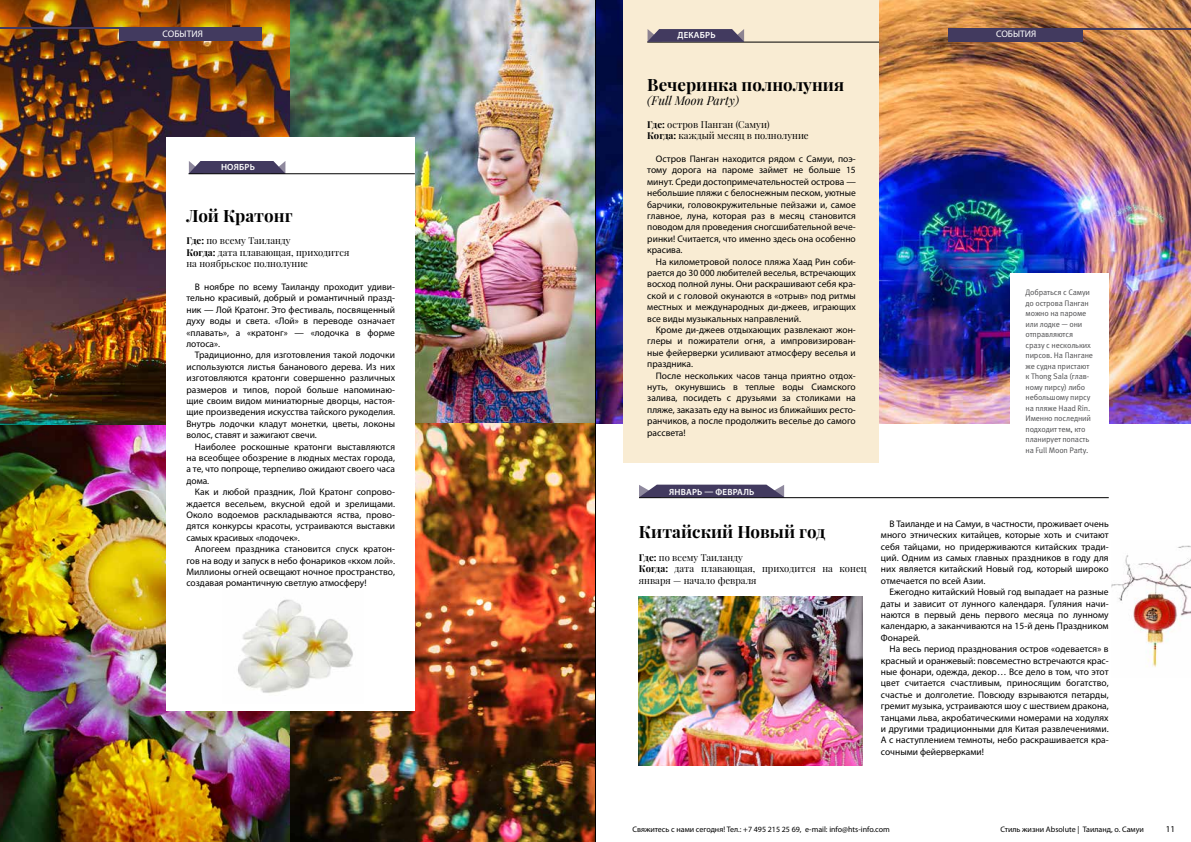
<style>
.page{position:relative;width:1191px;height:842px;background:#fff}
.page>*{position:absolute;margin:0;border:0;box-sizing:border-box;transform-origin:0 0}
.t1{font:700 17px "Playfair Display";color:#000}
.t2{font:italic 12px "Playfair Display";color:#000}
.t3{font:9.5px/11.4px "Myriad Pro";letter-spacing:.005em;color:#000;text-align:justify}
.t4{font:9.5px/11.4px "Playfair Display";color:#000}
.t5{font:9.5px "Myriad Pro";letter-spacing:-.01em;color:#fff}
.t6{font:600 9px "Myriad Pro";letter-spacing:.02em;color:#fff}
.t7{font:9px "Myriad Pro";color:#000}
.t8{font:8px/10.5px "Meta Pro";letter-spacing:-.02em;color:#4d4d4f}
.t9{font:8px "Myriad Pro";color:#000}
.s1{font-weight:700}
</style>
<div class="page">
<img style="left:596px;top:0;width:595px;height:424px">
<div style="left:624px;top:0;width:255px;height:462px;background:#f9ecd3"></div>
<img style="left:1111px;top:545px;width:80px;height:122px">
<div style="left:948px;top:28px;width:135px;height:14px;background:#423a5f"></div>
<hr style="left:1042px;top:28px;width:149px;height:2px;background:#423a5f">
<img style="left:0;top:0;width:595px;height:424px">
<div style="left:120px;top:27px;width:142px;height:14px;background:#423a5f"></div>
<hr style="left:0;top:27px;width:147px;height:2px;background:#423a5f">
<img style="left:0;top:424px;width:595px;height:418px">
<svg style="left:639px;top:485px;width:145px;height:12px;background:#51496b"></svg>
<hr style="left:553px;top:368px;width:1px;height:412px;background:#000">
<img style="left:638px;top:597px;width:224px;height:168px">
<div style="left:167px;top:137px;width:248px;height:574px;background:#fff"></div>
<svg style="left:189px;top:161px;width:96px;height:12px"></svg>
<hr style="left:189px;top:173px;width:226px;height:1px;background:#000">
<img style="left:238px;top:599px;width:115px;height:94px">
<hr style="left:647px;top:42px;width:232px;height:1px;background:#000">
<svg style="left:647px;top:29px;width:97px;height:13px"></svg>
<div style="left:1010px;top:273px;width:98px;height:203px;background:#fff"></div>
<hr style="left:639px;top:497px;width:469px;height:1px;background:#000">
<hr style="left:595px;top:0;width:1px;height:842px;background:#000">
<p class="t5" style="left:163px;top:28px;width:13px">СОБЫ</p>
<p class="t5" style="left:187px;top:28px;width:18px">ТИЯ</p>
<p class="t5" style="left:996px;top:28px;width:13px">СОБЫ</p>
<p class="t5" style="left:1020px;top:28px;width:18px">ТИЯ</p>
<p class="t6" style="left:677px;top:30px;width:40px">декабрь</p>
<h1 class="t1" style="left:647px;top:73px;width:198px">Вечеринка полнолуния</h1>
<p class="t2" style="left:647px;top:92px;width:93px">(Full Moon Party)</p>
<p class="t4" style="left:647px;top:118px;width:163px"><span class="s1">Где:</span> остров Панган (Самуи)<br><span class="s1">Когда:</span> каждый месяц в полнолуние</p>
<p class="t3" style="left:647px;top:153px;width:210px;text-indent:9px">Остров Панган находится рядом с Самуи, поэ&shy;тому дорога на пароме займет не больше 15 минут. Среди достопримечательностей острова — небольшие пляжи с белоснежным песком, уютные барчики, головокружительные пейзажи и, самое главное, луна, которая раз в месяц становится поводом для проведения сногсшибательной вече&shy;ринки! Считается, что именно здесь она особенно красива.</p>
<p class="t3" style="left:647px;top:255px;width:210px;text-indent:9px">На километровой полосе пляжа Хаад Рин соби&shy;рается до 30 000 любителей веселья, встречающих восход полной луны. Они раскрашивают себя кра&shy;ской и с головой окунаются в «отрыв» под ритмы местных и международных ди-джеев, играющих все виды музыкальных направлений.</p>
<p class="t3" style="left:647px;top:324px;width:210px;text-indent:9px">Кроме ди-джеев отдыхающих развлекают жон&shy;глеры и пожиратели огня, а импровизирован&shy;ные фейерверки усиливают атмосферу веселья и праздника.</p>
<p class="t3" style="left:647px;top:369px;width:210px;text-indent:9px">После нескольких часов танца приятно отдох&shy;нуть, окунувшись в теплые воды Сиамского залива, посидеть с друзьями за столиками на пляже, заказать еду на вынос из ближайших ресто&shy;ранчиков, а после продолжить веселье до самого рассвета!</p>
<p class="t6" style="left:221px;top:162px;width:35px">Ноябрь</p>
<h1 class="t1" style="left:186px;top:204px;width:108px">Лой Кратонг</h1>
<p class="t4" style="left:186px;top:235px;width:164px"><span class="s1">Где:</span> по всему Таиланду<br><span class="s1">Когда:</span> дата плавающая, приходится на ноябрьское полнолуние</p>
<p class="t3" style="left:186px;top:281px;width:210px;text-indent:9px">В ноябре по всему Таиланду проходит удиви&shy;тельно красивый, добрый и романтичный празд&shy;ник — Лой Кратонг. Это фестиваль, посвященный духу воды и света. «Лой» в переводе означает «плавать», а «кратонг» — «лодочка в форме лотоса».</p>
<p class="t3" style="left:186px;top:349px;width:210px;text-indent:9px">Традиционно, для изготовления такой лодочки используются листья бананового дерева. Из них изготовляются кратонги совершенно различных размеров и типов, порой больше напоминаю&shy;щие своим видом миниатюрные дворцы, настоя&shy;щие произведения искусства тайского рукоделия.<br>Внутрь лодочки кладут монетки, цветы, локоны волос, ставят и зажигают свечи.</p>
<p class="t3" style="left:186px;top:441px;width:210px;text-indent:9px">Наиболее роскошные кратонги выставляются на всеобщее обозрение в людных местах города, а те, что попроще, терпеливо ожидают своего часа дома.</p>
<p class="t3" style="left:186px;top:486px;width:210px;text-indent:9px">Как и любой праздник, Лой Кратонг сопрово&shy;ждается весельем, вкусной едой и зрелищами.<br>Около водоемов раскладываются яства, прово&shy;дятся конкурсы красоты, устраиваются выставки самых красивых «лодочек».</p>
<p class="t3" style="left:186px;top:543px;width:210px;text-indent:9px">Апогеем праздника становится спуск кратон&shy;гов на воду и запуск в небо фонариков «кхом лой».<br>Миллионы огней освещают ночное пространство, создавая романтичную светлую атмосферу!</p>
<p class="t8" style="left:1025px;top:288px;width:69px">Добраться с Самуи до острова Панган можно на пароме или лодке — они отправляются сразу с нескольких пирсов. На Пангане же судна пристают к Thong Sala (глав&shy;ному пирсу) либо небольшому пирсу на пляже Haad Rin.<br>Именно последний подходит тем, кто планирует попасть на Full Moon Party.</p>
<p class="t6" style="left:669px;top:486px;width:87px">Январь — февраль</p>
<h1 class="t1" style="left:639px;top:521px;width:188px">Китайский Новый год</h1>
<p class="t4" style="left:639px;top:552px;width:229px"><span class="s1">Где:</span> по всему Таиланду<br><span class="s1">Когда:</span> дата плавающая, приходится на конец января — начало февраля</p>
<p class="t3" style="left:881px;top:518px;width:229px;text-indent:9px">В Таиланде и на Самуи, в частности, проживает очень много этнических китайцев, которые хоть и считают себя тайцами, но придерживаются китайских тради&shy;ций. Одним из самых главных праздников в году для них является китайский Новый год, который широко отмечается по всей Азии.</p>
<p class="t3" style="left:881px;top:586px;width:229px;text-indent:9px">Ежегодно китайский Новый год выпадает на разные даты и зависит от лунного календаря. Гуляния начи&shy;наются в первый день первого месяца по лунному календарю, а заканчиваются на 15-й день Праздником Фонарей.</p>
<p class="t3" style="left:881px;top:643px;width:229px;text-indent:9px">На весь период празднования остров «одевается» в красный и оранжевый: повсеместно встречаются крас&shy;ные фонари, одежда, декор… Все дело в том, что этот цвет считается счастливым, приносящим богатство, счастье и долголетие. Повсюду взрываются петарды, гремит музыка, устраиваются шоу с шествием дракона, танцами льва, акробатическими номерами на ходулях и другими традиционными для Китая развлечениями.<br>А с наступлением темноты, небо раскрашивается кра&shy;сочными фейерверками!</p>
<p class="t9" style="left:632px;top:824px;width:259px">Свяжитесь с нами сегодня! Тел.: +7 495 215 25 69, e-mail: info@hts-info.com</p>
<p class="t9" style="left:1000px;top:824px;width:145px">Стиль жизни Absolute | Таиланд, о. Самуи</p>
<p class="t7" style="left:1165px;top:824px;width:11px">11</p>
</div>
